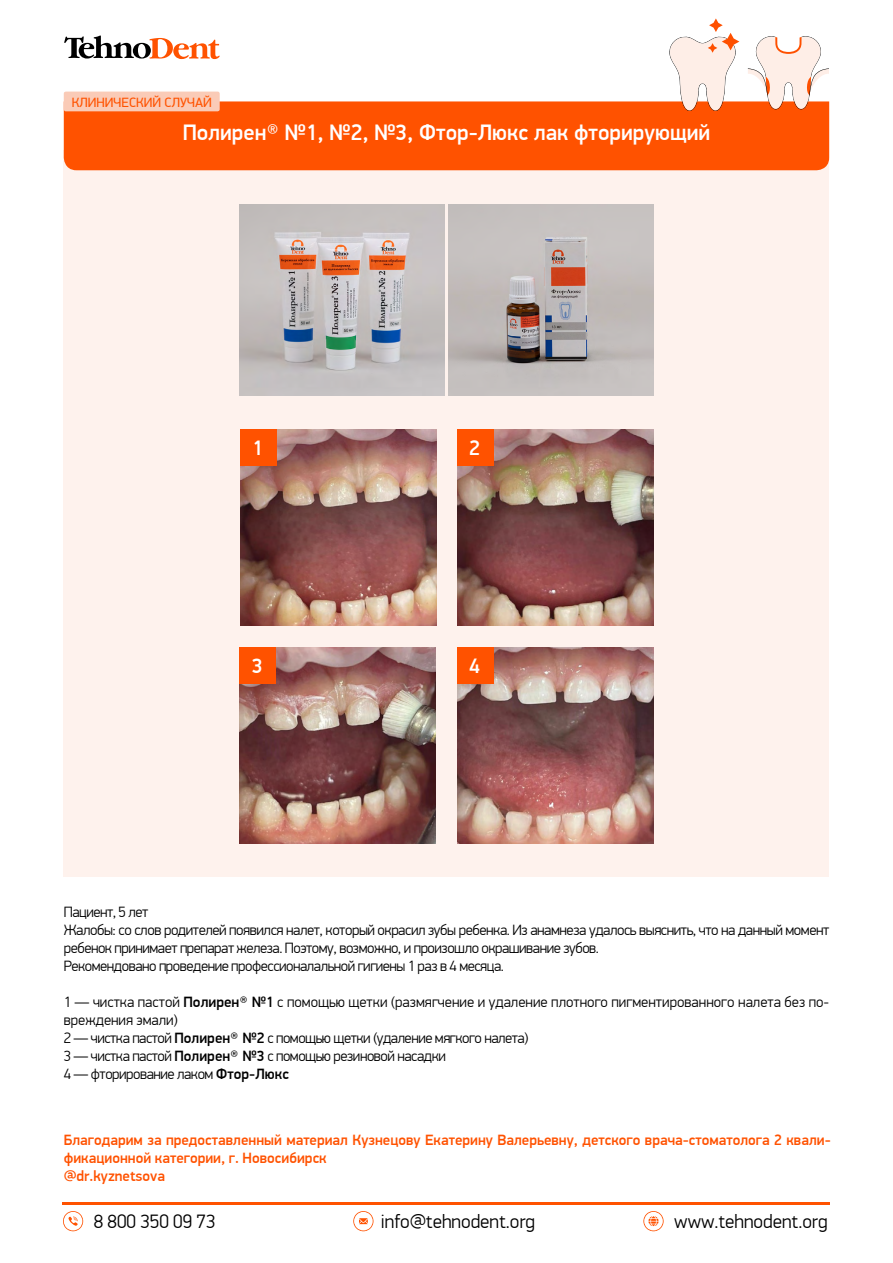
<style>
.page{position:relative;width:893px;height:1263px;background:#fff}
.page>*{position:absolute;margin:0;border:0;box-sizing:border-box;transform-origin:0 0}
.название_материала{font:500 22.5px "PF Din Display Pro";color:#fff}
.цифра{font:500 21px "PF Din Display Pro";color:#fff}
.t1{font:300 19.5px "PF Din Display Pro";color:#000}
.ТЕКСТ_НЕ_ЖИРНЫЙ{font:300 15px/18px "PF Din Display Pro";letter-spacing:-.03em;color:#000}
.текст{font:500 15px/18px "PF Din Display Pro";color:#ff5200}
.ТЕКСТ_НЕ_ЖИРНЫЙ-2{font:300 15px/18px "PF Din Display Pro";color:#000}
.t2{font:13.5px "PF Din Display Pro";color:#ff5200}
.s1{font-weight:400}
.s2{font-weight:500}
</style>
<div class="page">
<div style="left:64px;top:150px;width:765px;height:727px;background:#fef2ed"></div>
<svg style="left:63px;top:1211px;width:20px;height:20px"></svg>
<svg style="left:353px;top:1211px;width:20px;height:20px"></svg>
<svg style="left:643px;top:1211px;width:21px;height:20px"></svg>
<hr style="left:63px;top:1202px;width:767px;height:3px;background:#ff5200">
<div style="left:64px;top:101px;width:765px;height:69px;background:#ff5200"></div>
<svg style="left:64px;top:36px;width:156px;height:23px"></svg>
<div style="left:64px;top:92px;width:156px;height:19px;background:#facbb7;border-radius:2px"></div>
<img style="left:241px;top:429px;width:195px;height:196px">
<img style="left:457px;top:429px;width:196px;height:196px">
<img style="left:240px;top:648px;width:195px;height:195px">
<img style="left:457px;top:648px;width:196px;height:195px">
<div style="left:241px;top:429px;width:36px;height:36px;background:#ff5200"></div>
<div style="left:457px;top:429px;width:36px;height:36px;background:#ff5200"></div>
<div style="left:240px;top:648px;width:36px;height:36px;background:#ff5200"></div>
<div style="left:457px;top:648px;width:36px;height:36px;background:#ff5200"></div>
<img style="left:240px;top:204px;width:204px;height:191px">
<img style="left:449px;top:204px;width:204px;height:191px">
<svg style="left:748px;top:36px;width:81px;height:74px"></svg>
<svg style="left:669px;top:18px;width:70px;height:93px"></svg>
<p class="t2" style="left:72px;top:94px;width:142px">КЛИНИЧЕСКИЙ СЛУЧАЙ</p>
<p class="название_материала" style="left:183px;top:119px;width:529px">Полирен<span class="s1">®</span> №1, №2, №3, Фтор-Люкс лак фторирующий</p>
<p class="цифра" style="left:252px;top:435px;width:12px">1</p>
<p class="цифра" style="left:469px;top:435px;width:12px">2</p>
<p class="цифра" style="left:252px;top:654px;width:12px">3</p>
<p class="цифра" style="left:469px;top:654px;width:12px">4</p>
<p class="ТЕКСТ_НЕ_ЖИРНЫЙ" style="left:64px;top:903px;width:86px">Пациент, 5 лет</p>
<p class="ТЕКСТ_НЕ_ЖИРНЫЙ" style="left:64px;top:921px;width:767px">Жалобы: со слов родителей появился налет, который окрасил зубы ребенка. Из анамнеза удалось выяснить, что на данный момент ребенок принимает препарат железа. Поэтому, возможно, и произошло окрашивание зубов.</p>
<p class="ТЕКСТ_НЕ_ЖИРНЫЙ" style="left:64px;top:957px;width:442px">Рекомендовано проведение профессионалальной гигиены 1 раз в 4 месяца.</p>
<p class="ТЕКСТ_НЕ_ЖИРНЫЙ-2" style="left:64px;top:993px;width:767px">1 — чистка пастой <span class="s2">Полирен</span><span class="s1">®</span> <span class="s2">№1</span> с помощью щетки (размягчение и удаление плотного пигментированного налета без по&shy;вреждения эмали)</p>
<p class="ТЕКСТ_НЕ_ЖИРНЫЙ" style="left:64px;top:1029px;width:466px">2 — чистка пастой <span class="s2">Полирен</span><span class="s1">®</span> <span class="s2">№2</span> с помощью щетки (удаление мягкого налета)</p>
<p class="ТЕКСТ_НЕ_ЖИРНЫЙ" style="left:64px;top:1047px;width:384px">3 — чистка пастой <span class="s2">Полирен</span><span class="s1">®</span> <span class="s2">№3</span> с помощью резиновой насадки</p>
<p class="ТЕКСТ_НЕ_ЖИРНЫЙ" style="left:64px;top:1065px;width:227px">4 — фторирование лаком <span class="s2">Фтор-Люкс</span></p>
<p class="текст" style="left:64px;top:1131px;width:769px">Благодарим за предоставленный материал Кузнецову Екатерину Валерьевну, детского врача-стоматолога 2 квали&shy;фикационной категории, г. Новосибирск</p>
<p class="текст" style="left:64px;top:1167px;width:103px">@dr.kyznetsova</p>
<h3 class="t1" style="left:94px;top:1210px;width:123px">8 800 350 09 73</h3>
<h3 class="t1" style="left:381px;top:1210px;width:156px">info@tehnodent.org</h3>
<h3 class="t1" style="left:674px;top:1210px;width:155px">www.tehnodent.org</h3>
</div>
